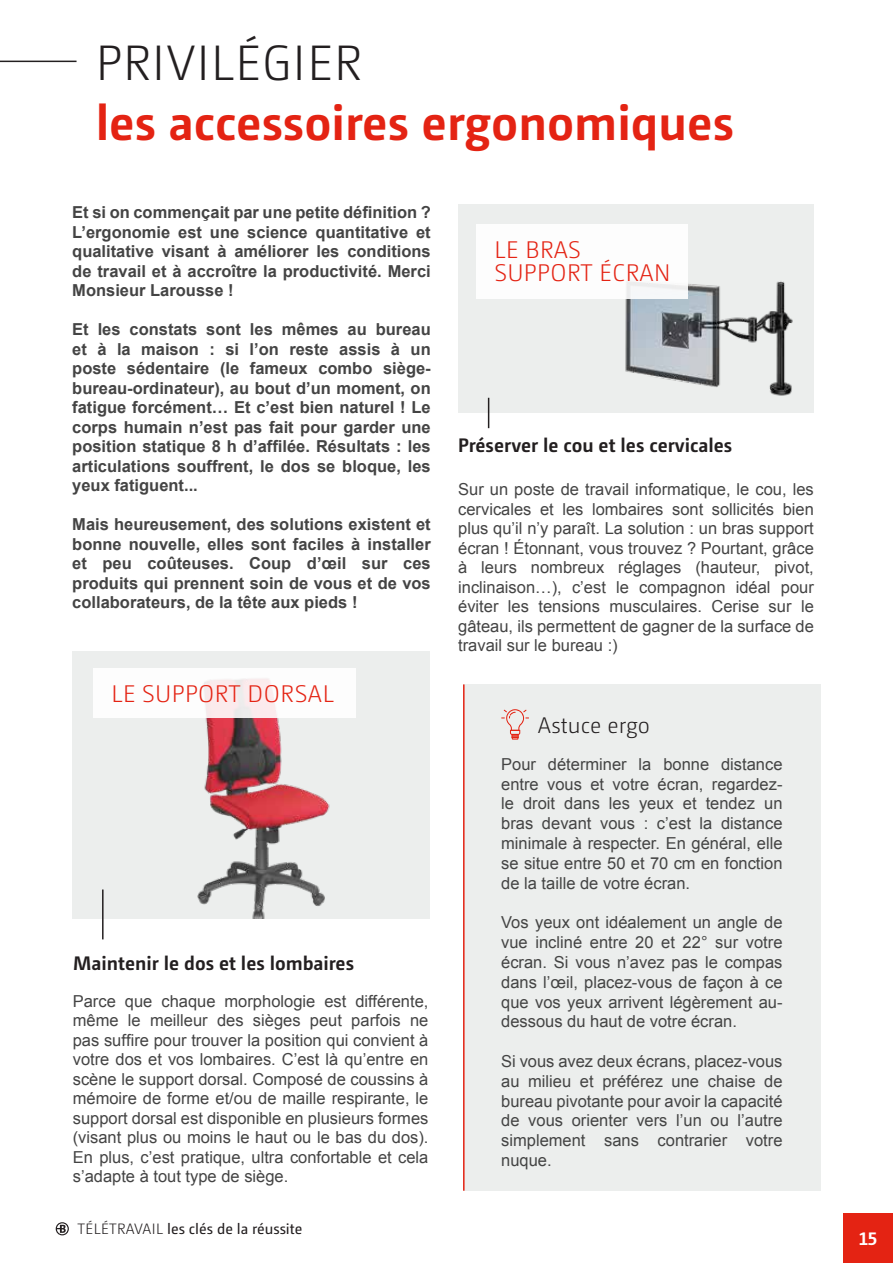
<style>
.page{position:relative;width:893px;height:1263px;background:#fff}
.page>*{position:absolute;margin:0;border:0;box-sizing:border-box;transform-origin:0 0}
.t1{font:700 49.5px "Camingo Dos";color:#e42313}
.t2{font:300 49.5px "Camingo Dos";letter-spacing:.025em;color:#231f20}
.t3{font:300 24px/22.5px "Camingo Dos";letter-spacing:.025em;color:#e42313}
.t4{font:300 22.5px "Camingo Dos";color:#231f20}
.t5{font:700 19.5px "Camingo Dos";color:#231f20}
.t6{font:700 18px "Camingo Dos";color:#fff}
.t7{font:16.5px/19.5px "Arial";color:#444;text-align:justify}
.t8{font:700 16.5px/19.5px "Arial";color:#444;text-align:justify}
.t9{font:15px "Camingo Dos";color:#231f20}
.s1{font-weight:300}
</style>
<div class="page">
<hr style="left:0;top:1213px;width:1px;height:50px;background:#e42313">
<svg style="left:56px;top:1222px;width:13px;height:13px"></svg>
<div style="left:843px;top:1213px;width:50px;height:50px;background:#e42313"></div>
<hr style="left:0;top:61px;width:77px;height:1px;background:#231f20">
<div style="left:463px;top:684px;width:358px;height:507px;background:#eceeed"></div>
<hr style="left:463px;top:684px;width:2px;height:507px;background:#e42313">
<svg style="left:501px;top:709px;width:28px;height:31px"></svg>
<div style="left:72px;top:651px;width:358px;height:267px;background:#eceeed"></div>
<img style="left:197px;top:718px;width:133px;height:200px">
<svg style="left:93px;top:668px;width:263px;height:50px;fill:#fdfdfd"></svg>
<hr style="left:102px;top:889px;width:2px;height:50px;background:#231f20">
<div style="left:458px;top:205px;width:356px;height:208px;background:#eceeed"></div>
<img style="left:620px;top:281px;width:173px;height:115px">
<div style="left:476px;top:224px;width:212px;height:74px;background:#fff"></div>
<hr style="left:488px;top:398px;width:1px;height:30px;background:#231f20">
<h1 class="t2" style="left:96px;top:35px;width:268px">PRIVILÉGIER</h1>
<h1 class="t1" style="left:96px;top:92px;width:640px">les accessoires ergonomiques</h1>
<p class="t8" style="left:72px;top:203px;width:360px">Et si on commençait par une petite définition ?<br>L’ergonomie est une science quantitative et qualitative visant à améliorer les conditions de travail et à accroître la productivité. Merci Monsieur Larousse !</p>
<p class="t8" style="left:72px;top:320px;width:360px">Et les constats sont les mêmes au bureau et à la maison : si l’on reste assis à un poste sédentaire (le fameux combo siège&shy;bureau-ordinateur), au bout d’un moment, on fatigue forcément… Et c’est bien naturel ! Le corps humain n’est pas fait pour garder une position statique 8 h d’affilée. Résultats : les articulations souffrent, le dos se bloque, les yeux fatiguent...</p>
<p class="t8" style="left:72px;top:515px;width:360px">Mais heureusement, des solutions existent et bonne nouvelle, elles sont faciles à installer et peu coûteuses. Coup d’œil sur ces produits qui prennent soin de vous et de vos collaborateurs, de la tête aux pieds !</p>
<h2 class="t3" style="left:111px;top:683px;width:224px">LE SUPPORT DORSAL</h2>
<p class="t5" style="left:73px;top:951px;width:282px">Maintenir le dos et les lombaires</p>
<p class="t7" style="left:73px;top:991px;width:357px">Parce que chaque morphologie est différente, même le meilleur des sièges peut parfois ne pas suffire pour trouver la position qui convient à votre dos et vos lombaires. C’est là qu’entre en scène le support dorsal. Composé de coussins à mémoire de forme et/ou de maille respirante, le support dorsal est disponible en plusieurs formes (visant plus ou moins le haut ou le bas du dos).<br>En plus, c’est pratique, ultra confortable et cela s’adapte à tout type de siège.</p>
<p class="t9" style="left:78px;top:1220px;width:226px"><span class="s1">TÉLÉTRAVAIL</span> les clés de la réussite</p>
<h2 class="t3" style="left:494px;top:239px;width:178px">LE BRAS<br>SUPPORT ÉCRAN</h2>
<p class="t5" style="left:458px;top:434px;width:276px">Préserver le cou et les cervicales</p>
<p class="t7" style="left:458px;top:480px;width:357px">Sur un poste de travail informatique, le cou, les cervicales et les lombaires sont sollicités bien plus qu’il n’y paraît. La solution : un bras support écran ! Étonnant, vous trouvez ? Pourtant, grâce à leurs nombreux réglages (hauteur, pivot, inclinaison…), c’est le compagnon idéal pour éviter les tensions musculaires. Cerise sur le gâteau, ils permettent de gagner de la surface de travail sur le bureau :)</p>
<h3 class="t4" style="left:538px;top:712px;width:114px">Astuce ergo</h3>
<p class="t7" style="left:501px;top:754px;width:283px">Pour déterminer la bonne distance entre vous et votre écran, regardez&shy;le droit dans les yeux et tendez un bras devant vous : c’est la distance minimale à respecter. En général, elle se situe entre 50 et 70 cm en fonction de la taille de votre écran.</p>
<p class="t7" style="left:501px;top:913px;width:283px">Vos yeux ont idéalement un angle de vue incliné entre 20 et 22° sur votre écran. Si vous n’avez pas le compas dans l’œil, placez-vous de façon à ce que vos yeux arrivent légèrement au&shy;dessous du haut de votre écran.</p>
<p class="t7" style="left:501px;top:1051px;width:283px">Si vous avez deux écrans, placez-vous au milieu et préférez une chaise de bureau pivotante pour avoir la capacité de vous orienter vers l’un ou l’autre simplement sans contrarier votre nuque.</p>
<p class="t6" style="left:859px;top:1227px;width:20px">15</p>
</div>
